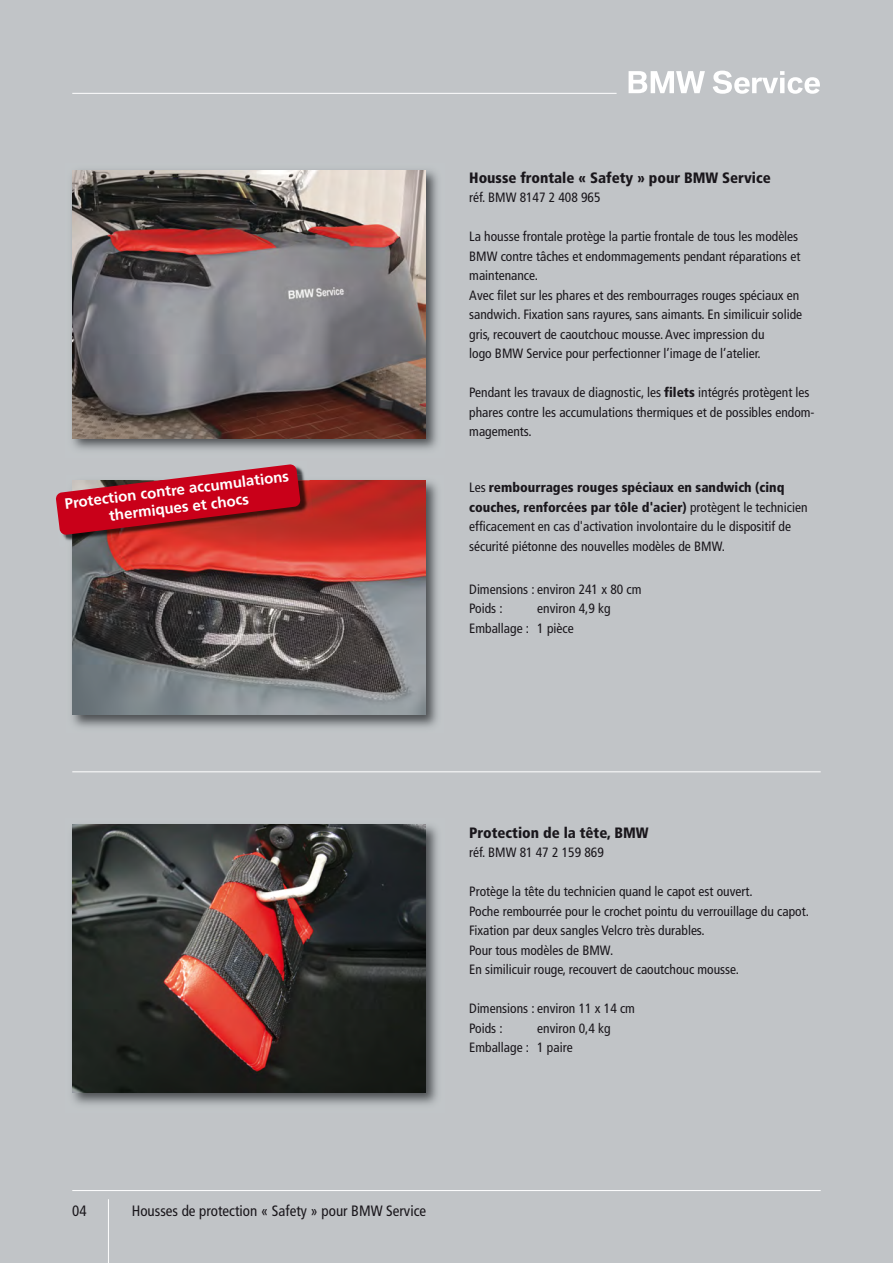
<style>
.page{position:relative;width:893px;height:1263px;background:#c1c4c7}
.page>*{position:absolute;margin:0;border:0;box-sizing:border-box;transform-origin:0 0}
.t1{font:900 condensed 15px "Frutiger";color:#1a171c}
.t2{font:700 15px/17.7px "Frutiger";color:#fff;text-align:center}
.t3{font:condensed 15px "Frutiger";color:#1a171c}
.t4{font:condensed 13.5px/19.5px "Frutiger";color:#1a171c}
.s1{font-weight:900}
</style>
<div class="page">
<hr style="left:72px;top:771px;width:749px;height:1px;background:#fff">
<img style="left:72px;top:170px;width:366px;height:280px">
<img style="left:72px;top:170px;width:353px;height:268px">
<img style="left:72px;top:480px;width:366px;height:248px">
<img style="left:72px;top:480px;width:353px;height:234px">
<hr style="left:72px;top:1190px;width:749px;height:1px;background:#fff">
<hr style="left:108px;top:1199px;width:1px;height:64px;background:#fff">
<img style="left:63px;top:535px;width:9px;height:7px">
<img style="left:301px;top:474px;width:4px;height:6px">
<img style="left:72px;top:480px;width:242px;height:66px">
<svg style="left:56px;top:464px;width:245px;height:71px"></svg>
<img style="left:72px;top:824px;width:366px;height:281px">
<img style="left:72px;top:825px;width:353px;height:268px">
<hr style="left:72px;top:93px;width:545px;height:1px;background:#fff">
<svg style="left:629px;top:71px;width:191px;height:23px"></svg>
<p class="t2" style="left:64px;top:496px;width:227px;rotate:-7deg">Protection contre accumulations thermiques et chocs</p>
<p class="t1" style="left:469px;top:172px;width:303px">Housse frontale « Safety » pour BMW Service</p>
<p class="t4" style="left:469px;top:189px;width:133px">réf. BMW 8147 2 408 965</p>
<p class="t4" style="left:469px;top:228px;width:334px">La housse frontale protège la partie frontale de tous les modèles BMW contre tâches et endommagements pendant réparations et maintenance.<br>Avec filet sur les phares et des rembourrages rouges spéciaux en sandwich. Fixation sans rayures, sans aimants. En similicuir solide gris, recouvert de caoutchouc mousse. Avec impression du<br>logo BMW Service pour perfectionner l’image de l’atelier.</p>
<p class="t4" style="left:469px;top:384px;width:347px">Pendant les travaux de diagnostic, les <span class="s1">filets</span> intégrés protègent les phares contre les accumulations thermiques et de possibles endom&shy;magements.</p>
<p class="t4" style="left:469px;top:479px;width:340px">Les <span class="s1">rembourrages rouges spéciaux en sandwich (cinq couches, renforcées par tôle d'acier)</span> protègent le technicien efficacement en cas d'activation involontaire du le dispositif de sécurité piétonne des nouvelles modèles de BMW.</p>
<p class="t4" style="left:469px;top:580px;width:174px">Dimensions : environ 241 x 80 cm<br>Poids :</p>
<p class="t4" style="left:469px;top:600px;width:143px;text-indent:68px">environ 4,9 kg<br>Emballage : 1 pièce</p>
<p class="t1" style="left:469px;top:826px;width:181px">Protection de la tête, BMW</p>
<p class="t4" style="left:469px;top:844px;width:136px">réf. BMW 81 47 2 159 869</p>
<p class="t4" style="left:469px;top:883px;width:341px">Protège la tête du technicien quand le capot est ouvert.<br>Poche rembourrée pour le crochet pointu du verrouillage du capot.<br>Fixation par deux sangles Velcro très durables.<br>Pour tous modèles de BMW.<br>En similicuir rouge, recouvert de caoutchouc mousse.</p>
<p class="t4" style="left:469px;top:1000px;width:167px">Dimensions : environ 11 x 14 cm<br>Poids :</p>
<p class="t4" style="left:469px;top:1019px;width:143px;text-indent:68px">environ 0,4 kg<br>Emballage : 1 paire</p>
<p class="t3" style="left:72px;top:1204px;width:16px">04</p>
<p class="t3" style="left:132px;top:1204px;width:296px">Housses de protection « Safety » pour BMW Service</p>
</div>
